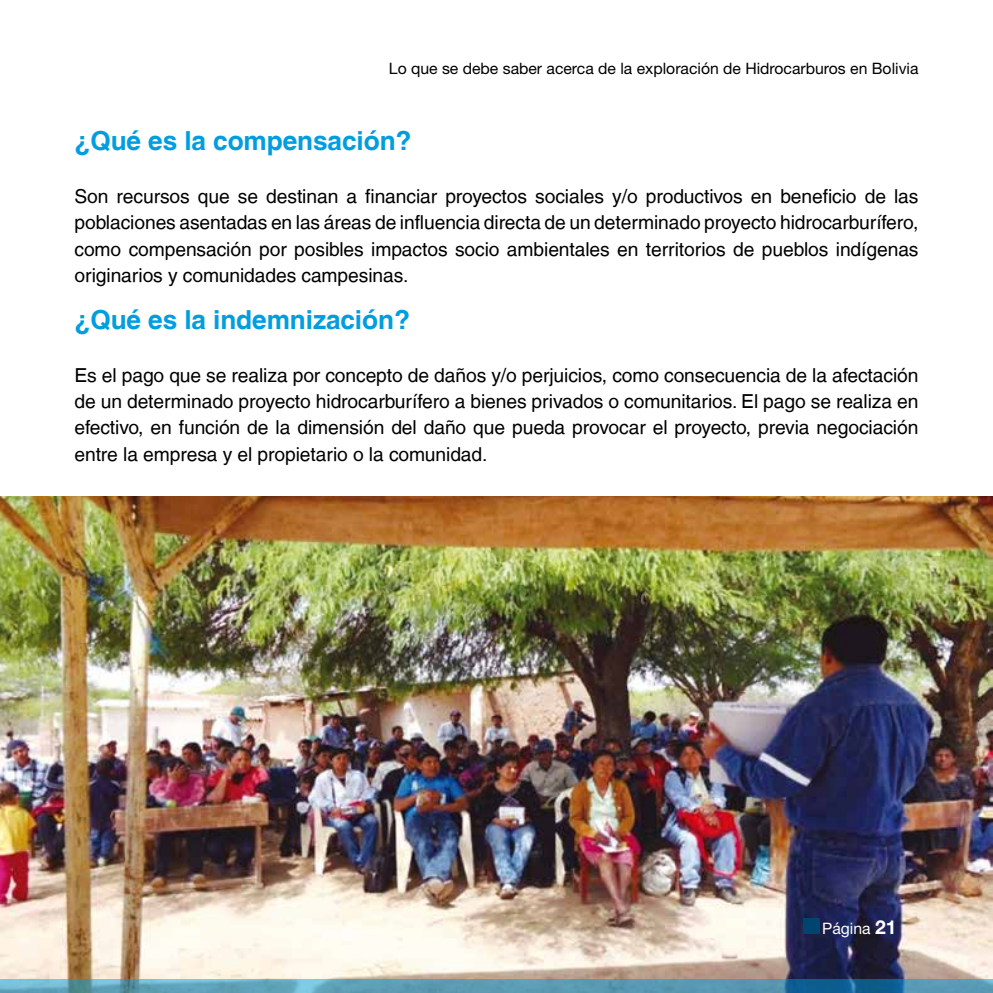
<style>
.page{position:relative;width:993px;height:993px;background:#fff}
.page>*{position:absolute;margin:0;border:0;box-sizing:border-box;transform-origin:0 0}
.t1{font:700 26.25px "Helvetica LT";letter-spacing:-.005em;color:#009ee0}
.t2{font:19.25px/26.2px "Helvetica LT";letter-spacing:-.005em;color:#000;text-align:justify}
.t3{font:15.75px "Helvetica Neue LT Std";color:#000}
.t4{font:15.75px "Helvetica Neue LT Std";color:#fff}
.s1{font-weight:700;font-size:19.25px}
</style>
<div class="page">
<img style="left:0;top:496px;width:992px;height:482px">
<svg style="left:0;top:978px;width:992px;height:14px;background:#5d99b1"></svg>
<div style="left:802px;top:917px;width:17px;height:16px;background:#004470"></div>
<p class="t3" style="left:389px;top:59px;width:531px">Lo que se debe saber acerca de la exploración de Hidrocarburos en Bolivia</p>
<h1 class="t1" style="left:74px;top:125px;width:338px">¿Qué es la compensación?</h1>
<p class="t2" style="left:74px;top:183px;width:845px">Son recursos que se destinan a financiar proyectos sociales y/o productivos en beneficio de las poblaciones asentadas en las áreas de influencia directa de un determinado proyecto hidrocarburífero, como compensación por posibles impactos socio ambientales en territorios de pueblos indígenas originarios y comunidades campesinas.</p>
<h1 class="t1" style="left:74px;top:304px;width:337px">¿Qué es la indemnización?</h1>
<p class="t2" style="left:74px;top:361px;width:845px">Es el pago que se realiza por concepto de daños y/o perjuicios, como consecuencia de la afectación de un determinado proyecto hidrocarburífero a bienes privados o comunitarios. El pago se realiza en efectivo, en función de la dimensión del daño que pueda provocar el proyecto, previa negociación entre la empresa y el propietario o la comunidad.</p>
<p class="t4" style="left:821px;top:918px;width:76px">Página <span class="s1">21</span></p>
</div>
